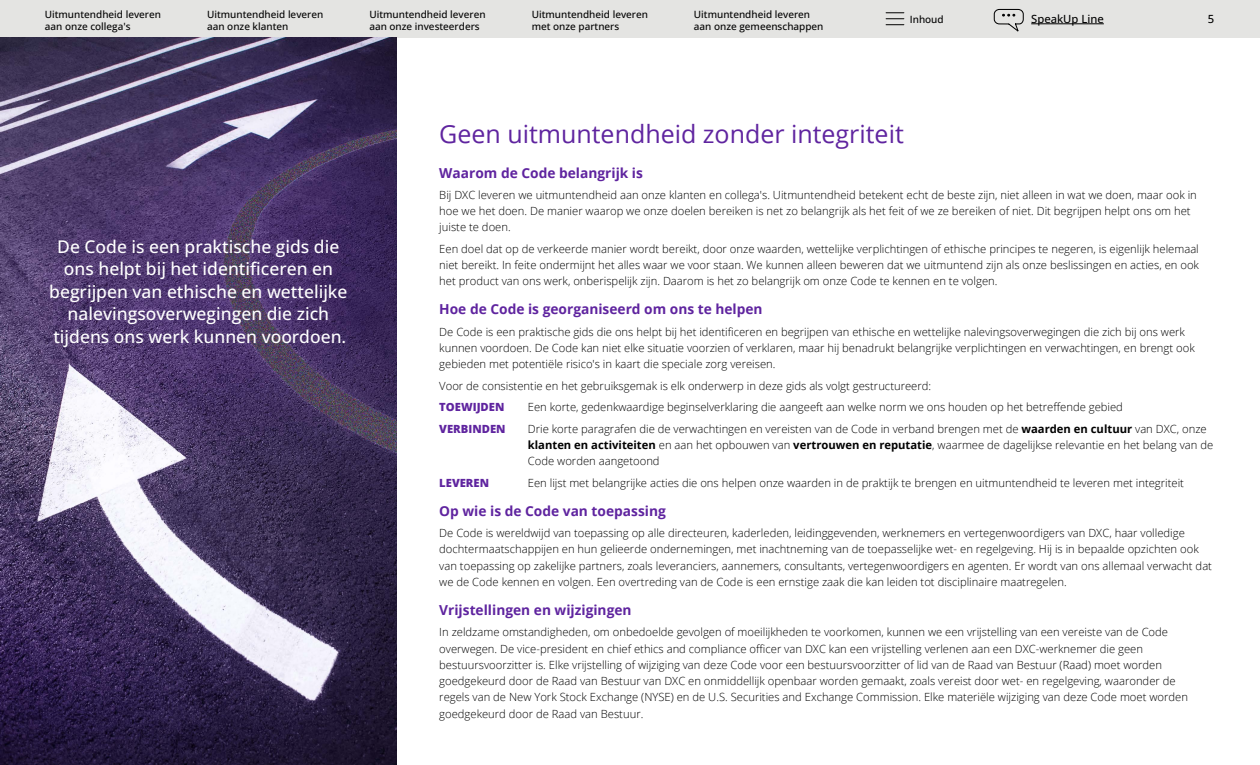
<style>
.page{position:relative;width:1260px;height:765px;background:#fff}
.page>*{position:absolute;margin:0;border:0;box-sizing:border-box;transform-origin:0 0}
.t1{font:25px "Open Sans";color:#5f249f}
.t2{font:500 17.5px/22.5px "Open Sans";color:#fff;text-align:center}
.t3{font:700 13.75px "Open Sans";color:#5f249f}
.t4{font:300 11.25px/16.2px "Open Sans";color:#000}
.t5{font:800 11.25px "Open Sans";color:#5f249f}
.t6{font:500 11.25px "Open Sans";color:#000}
.t7{font:500 10px/12px "Open Sans";color:#000}
.s1{font-weight:700}
</style>
<div class="page">
<div style="left:0;top:0;width:1260px;height:37px;background:#e4e4e2"></div>
<svg style="left:886px;top:12px;width:18px;height:13px"></svg>
<hr style="left:1031px;top:24px;width:73px;height:1px;background:#000">
<svg style="left:993px;top:8px;width:31px;height:24px"></svg>
<img style="left:0;top:38px;width:397px;height:726px">
<p class="t7" style="left:45px;top:8px;width:118px">Uitmuntendheid leveren aan onze collega's</p>
<p class="t7" style="left:207px;top:8px;width:118px">Uitmuntendheid leveren aan onze klanten</p>
<p class="t7" style="left:369px;top:8px;width:118px">Uitmuntendheid leveren aan onze investeerders</p>
<p class="t7" style="left:532px;top:8px;width:118px">Uitmuntendheid leveren met onze partners</p>
<p class="t7" style="left:694px;top:8px;width:131px">Uitmuntendheid leveren aan onze gemeenschappen</p>
<p class="t7" style="left:910px;top:13px;width:35px">Inhoud</p>
<p class="t6" style="left:1031px;top:11px;width:74px">SpeakUp Line</p>
<p class="t6" style="left:1208px;top:11px;width:8px">5</p>
<h2 class="t2" style="left:49px;top:235px;width:300px">De Code is een praktische gids die ons helpt bij het identificeren en begrijpen van ethische en wettelijke nalevingsoverwegingen die zich tijdens ons werk kunnen voordoen.</h2>
<h1 class="t1" style="left:439px;top:117px;width:466px">Geen uitmuntendheid zonder integriteit</h1>
<p class="t3" style="left:439px;top:163px;width:205px">Waarom de Code belangrijk is</p>
<p class="t4" style="left:439px;top:186px;width:759px">Bij DXC leveren we uitmuntendheid aan onze klanten en collega's. Uitmuntendheid betekent echt de beste zijn, niet alleen in wat we doen, maar ook in hoe we het doen. De manier waarop we onze doelen bereiken is net zo belangrijk als het feit of we ze bereiken of niet. Dit begrijpen helpt ons om het juiste te doen.</p>
<p class="t4" style="left:439px;top:240px;width:761px;text-align:justify">Een doel dat op de verkeerde manier wordt bereikt, door onze waarden, wettelijke verplichtingen of ethische principes te negeren, is eigenlijk helemaal niet bereikt. In feite ondermijnt het alles waar we voor staan. We kunnen alleen beweren dat we uitmuntend zijn als onze beslissingen en acties, en ook het product van ons werk, onberispelijk zijn. Daarom is het zo belangrijk om onze Code te kennen en te volgen.</p>
<p class="t3" style="left:439px;top:300px;width:325px">Hoe de Code is georganiseerd om ons te helpen</p>
<p class="t4" style="left:439px;top:323px;width:757px">De Code is een praktische gids die ons helpt bij het identificeren en begrijpen van ethische en wettelijke nalevingsoverwegingen die zich bij ons werk kunnen voordoen. De Code kan niet elke situatie voorzien of verklaren, maar hij benadrukt belangrijke verplichtingen en verwachtingen, en brengt ook gebieden met potentiële risico's in kaart die speciale zorg vereisen.</p>
<p class="t4" style="left:439px;top:377px;width:493px">Voor de consistentie en het gebruiksgemak is elk onderwerp in deze gids als volgt gestructureerd:</p>
<p class="t5" style="left:439px;top:399px;width:67px">TOEWIJDEN</p>
<p class="t4" style="left:528px;top:399px;width:597px">Een korte, gedenkwaardige beginselverklaring die aangeeft aan welke norm we ons houden op het betreffende gebied</p>
<p class="t5" style="left:439px;top:420px;width:68px">VERBINDEN</p>
<p class="t4" style="left:528px;top:420px;width:687px">Drie korte paragrafen die de verwachtingen en vereisten van de Code in verband brengen met de <span class="s1">waarden en cultuur</span> van DXC, onze <span class="s1">klanten en activiteiten</span> en aan het opbouwen van <span class="s1">vertrouwen en reputatie</span>, waarmee de dagelijkse relevantie en het belang van de<br>Code worden aangetoond</p>
<p class="t5" style="left:439px;top:474px;width:51px">LEVEREN</p>
<p class="t4" style="left:528px;top:474px;width:658px">Een lijst met belangrijke acties die ons helpen onze waarden in de praktijk te brengen en uitmuntendheid te leveren met integriteit</p>
<p class="t3" style="left:439px;top:501px;width:228px">Op wie is de Code van toepassing</p>
<p class="t4" style="left:439px;top:525px;width:774px">De Code is wereldwijd van toepassing op alle directeuren, kaderleden, leidinggevenden, werknemers en vertegenwoordigers van DXC, haar volledige dochtermaatschappijen en hun gelieerde ondernemingen, met inachtneming van de toepasselijke wet- en regelgeving. Hij is in bepaalde opzichten ook van toepassing op zakelijke partners, zoals leveranciers, aannemers, consultants, vertegenwoordigers en agenten. Er wordt van ons allemaal verwacht dat we de Code kennen en volgen. Een overtreding van de Code is een ernstige zaak die kan leiden tot disciplinaire maatregelen.</p>
<p class="t3" style="left:439px;top:600px;width:194px">Vrijstellingen en wijzigingen</p>
<p class="t4" style="left:439px;top:624px;width:750px">In zeldzame omstandigheden, om onbedoelde gevolgen of moeilijkheden te voorkomen, kunnen we een vrijstelling van een vereiste van de Code overwegen. De vice-president en chief ethics and compliance officer van DXC kan een vrijstelling verlenen aan een DXC-werknemer die geen bestuursvoorzitter is. Elke vrijstelling of wijziging van deze Code voor een bestuursvoorzitter of lid van de Raad van Bestuur (Raad) moet worden goedgekeurd door de Raad van Bestuur van DXC en onmiddellijk openbaar worden gemaakt, zoals vereist door wet- en regelgeving, waaronder de regels van de New York Stock Exchange (NYSE) en de U.S. Securities and Exchange Commission. Elke materiële wijziging van deze Code moet worden goedgekeurd door de Raad van Bestuur.</p>
</div>
